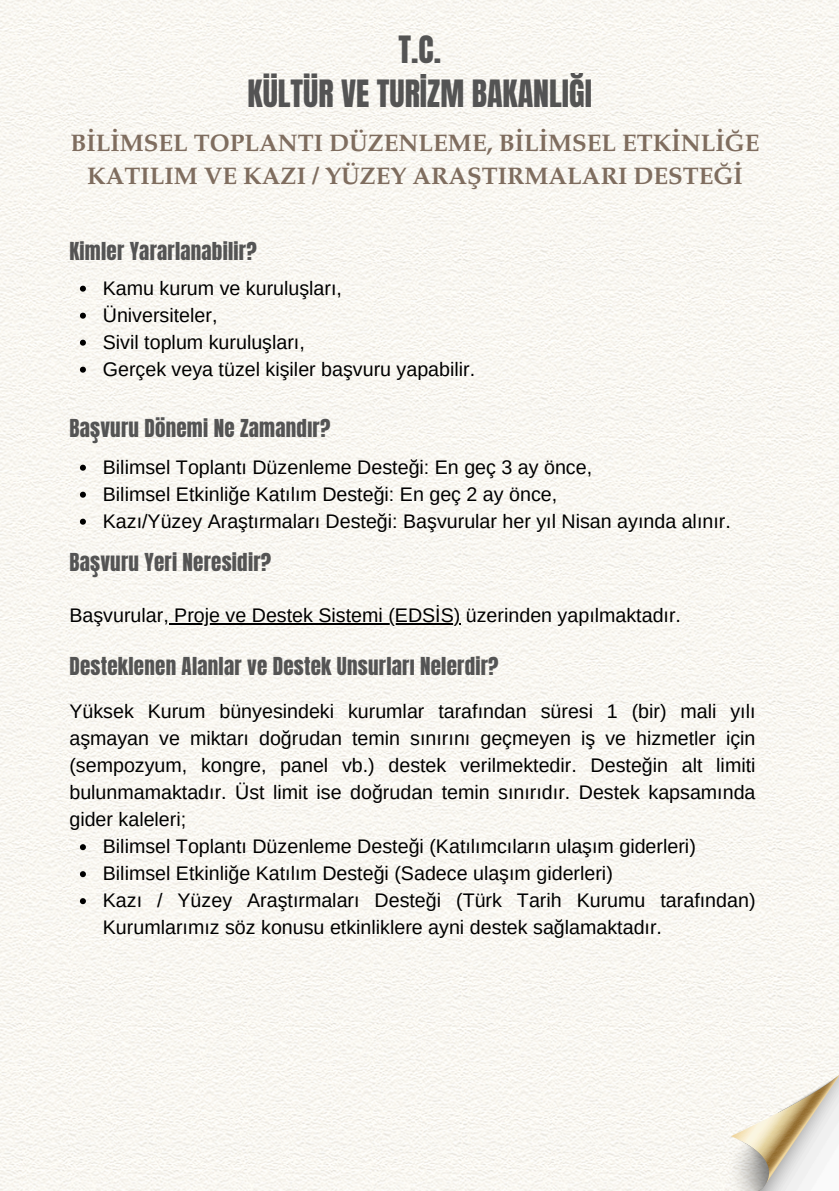
<style>
.page{position:relative;width:839px;height:1191px;background:#fff}
.page>*{position:absolute;margin:0;border:0;box-sizing:border-box;transform-origin:0 0}
.t1{font:32px/43.6px "Anton";color:#545454;text-align:center}
.t2{font:700 24px/33px "Palatino LT Pro";color:#7f6d5f;text-align:center}
.t3{font:21px "Anton";letter-spacing:.01em;color:#545454}
.t4{font:19.6px/27px "Arimo";color:#000;text-align:justify}
</style>
<div class="page">
<img style="left:0;top:0;width:838px;height:1191px">
<hr style="left:169px;top:623px;width:291px;height:2px;background:#000">
<svg style="left:80px;top:844px;width:6px;height:6px"></svg>
<svg style="left:80px;top:871px;width:6px;height:6px"></svg>
<svg style="left:80px;top:898px;width:6px;height:6px"></svg>
<svg style="left:80px;top:286px;width:6px;height:6px"></svg>
<svg style="left:80px;top:313px;width:6px;height:6px"></svg>
<svg style="left:80px;top:340px;width:6px;height:6px"></svg>
<svg style="left:80px;top:367px;width:6px;height:6px"></svg>
<svg style="left:80px;top:465px;width:6px;height:6px"></svg>
<svg style="left:80px;top:492px;width:6px;height:6px"></svg>
<svg style="left:80px;top:519px;width:6px;height:6px"></svg>
<img style="left:725px;top:1074px;width:113px;height:117px">
<p class="t1" style="left:247px;top:29px;width:346px">T.C.<br>KÜLTÜR VE TURİZM BAKANLIĞI</p>
<p class="t2" style="left:70px;top:130px;width:690px">BİLİMSEL TOPLANTI DÜZENLEME, BİLİMSEL ETKİNLİĞE<br>KATILIM VE KAZI / YÜZEY ARAŞTIRMALARI DESTEĞİ</p>
<p class="t3" style="left:69px;top:236px;width:189px">Kimler Yararlanabilir?</p>
<p class="t4" style="left:103px;top:274px;width:241px">Kamu kurum ve kuruluşları,</p>
<p class="t4" style="left:103px;top:301px;width:116px">Üniversiteler,</p>
<p class="t4" style="left:103px;top:328px;width:203px">Sivil toplum kuruluşları,</p>
<p class="t4" style="left:103px;top:355px;width:374px">Gerçek veya tüzel kişiler başvuru yapabilir.</p>
<p class="t3" style="left:69px;top:413px;width:262px">Başvuru Dönemi Ne Zamandır?</p>
<p class="t4" style="left:103px;top:453px;width:491px">Bilimsel Toplantı Düzenleme Desteği: En geç 3 ay önce,</p>
<p class="t4" style="left:103px;top:480px;width:456px">Bilimsel Etkinliğe Katılım Desteği: En geç 2 ay önce,</p>
<p class="t4" style="left:103px;top:507px;width:629px">Kazı/Yüzey Araştırmaları Desteği: Başvurular her yıl Nisan ayında alınır.</p>
<p class="t3" style="left:69px;top:547px;width:203px">Başvuru Yeri Neresidir?</p>
<h1 class="t4" style="left:69px;top:602px;width:613px">Başvurular, Proje ve Destek Sistemi (EDSİS) üzerinden yapılmaktadır.</h1>
<p class="t3" style="left:69px;top:651px;width:430px">Desteklenen Alanlar ve Destek Unsurları Nelerdir?</p>
<p class="t4" style="left:69px;top:698px;width:687px">Yüksek Kurum bünyesindeki kurumlar tarafından süresi 1 (bir) mali yılı aşmayan ve miktarı doğrudan temin sınırını geçmeyen iş ve hizmetler için (sempozyum, kongre, panel vb.) destek verilmektedir. Desteğin alt limiti bulunmamaktadır. Üst limit ise doğrudan temin sınırıdır. Destek kapsamında gider kaleleri;</p>
<p class="t4" style="left:103px;top:833px;width:594px">Bilimsel Toplantı Düzenleme Desteği (Katılımcıların ulaşım giderleri)</p>
<p class="t4" style="left:103px;top:860px;width:511px">Bilimsel Etkinliğe Katılım Desteği (Sadece ulaşım giderleri)</p>
<p class="t4" style="left:103px;top:887px;width:654px">Kazı / Yüzey Araştırmaları Desteği (Türk Tarih Kurumu tarafından)<br>Kurumlarımız söz konusu etkinliklere ayni destek sağlamaktadır.</p>
</div>
